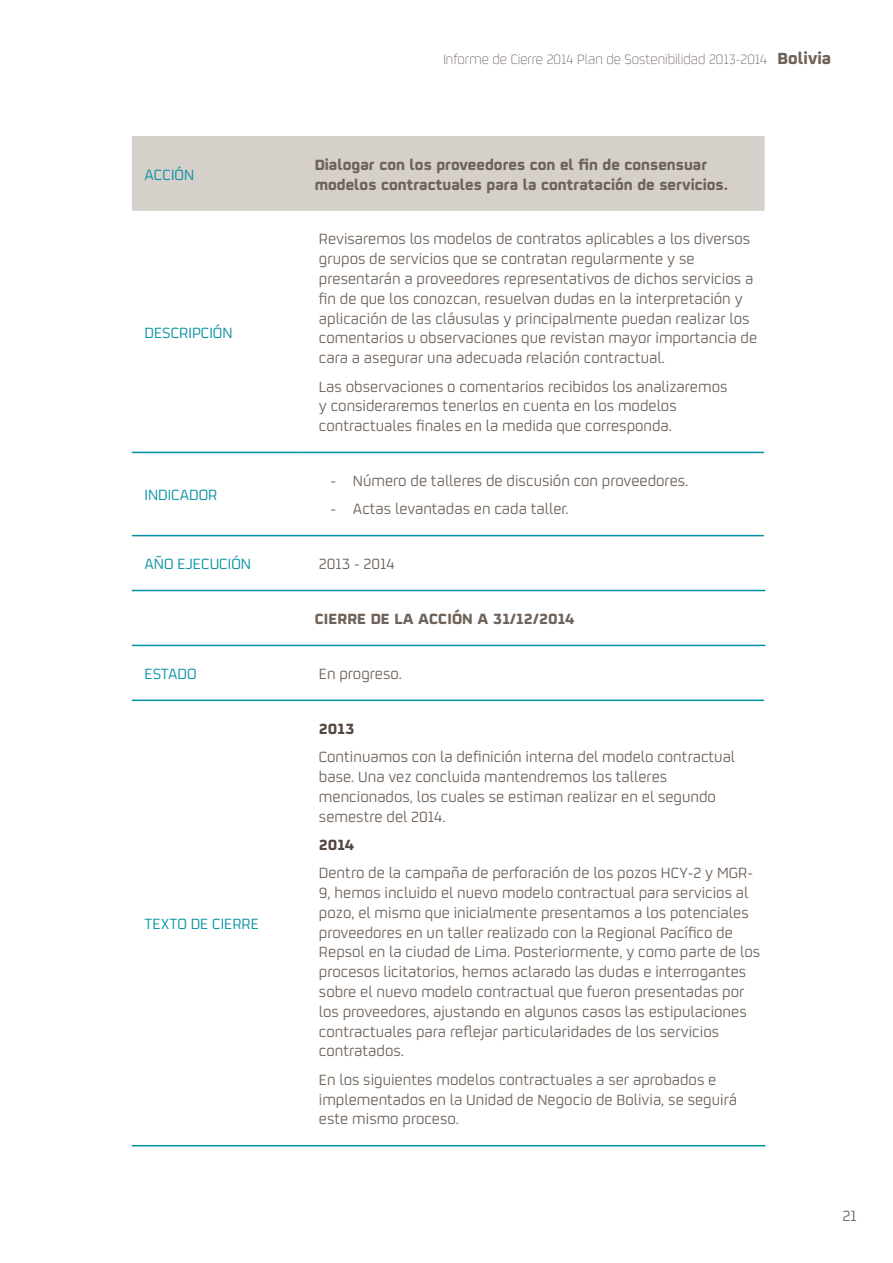
<style>
.page{position:relative;width:893px;height:1263px;background:#fff}
.page>*{position:absolute;margin:0;border:0;box-sizing:border-box;transform-origin:0 0}
.t1{font:16.5px/19.8px "Repsol";color:#6e6259}
.t2{font:700 16.5px/19.8px "Repsol";color:#6e6259}
.t3{font:16.5px "Repsol";color:#0090a1}
.t4{font:700 16.5px "Repsol";color:#554742}
.t5{font:300 15px "Repsol";color:#554742}
.s1{font-weight:700;font-size:18px;color:#6e6259}
</style>
<div class="page">
<div style="left:132px;top:136px;width:633px;height:75px;background:#d5d0ca"></div>
<hr style="left:302px;top:452px;width:462px;height:1px;background:#0090a1">
<hr style="left:302px;top:535px;width:462px;height:1px;background:#0090a1">
<hr style="left:302px;top:645px;width:463px;height:1px;background:#0090a1">
<hr style="left:302px;top:699px;width:462px;height:2px;background:#0090a1">
<hr style="left:132px;top:452px;width:170px;height:1px;background:#0090a1">
<hr style="left:132px;top:535px;width:170px;height:1px;background:#0090a1">
<hr style="left:132px;top:590px;width:170px;height:1px;background:#0090a1">
<hr style="left:302px;top:590px;width:463px;height:1px;background:#0090a1">
<hr style="left:132px;top:645px;width:170px;height:1px;background:#0090a1">
<hr style="left:132px;top:699px;width:170px;height:2px;background:#0090a1">
<hr style="left:132px;top:1145px;width:170px;height:1px;background:#0090a1">
<hr style="left:302px;top:1145px;width:463px;height:1px;background:#0090a1">
<p class="t5" style="left:443px;top:49px;width:389px">Informe de Cierre 2014 Plan de Sostenibilidad 2013-2014 <span class="s1">Bolivia</span></p>
<p class="t3" style="left:145px;top:163px;width:51px">ACCIÓN</p>
<p class="t2" style="left:315px;top:152px;width:415px">Dialogar con los proveedores con el fin de consensuar modelos contractuales para la contratación de servicios.</p>
<p class="t3" style="left:145px;top:321px;width:90px">DESCRIPCIÓN</p>
<p class="t3" style="left:145px;top:484px;width:74px">INDICADOR</p>
<p class="t1" style="left:319px;top:228px;width:440px">Revisaremos los modelos de contratos aplicables a los diversos grupos de servicios que se contratan regularmente y se presentarán a proveedores representativos de dichos servicios a fin de que los conozcan, resuelvan dudas en la interpretación y aplicación de las cláusulas y principalmente puedan realizar los comentarios u observaciones que revistan mayor importancia de cara a asegurar una adecuada relación contractual.</p>
<p class="t1" style="left:319px;top:375px;width:410px">Las observaciones o comentarios recibidos los analizaremos y consideraremos tenerlos en cuenta en los modelos contractuales finales en la medida que corresponda.</p>
<p class="t1" style="left:330px;top:470px;width:360px">- Número de talleres de discusión con proveedores.</p>
<p class="t1" style="left:330px;top:498px;width:240px">- Actas levantadas en cada taller.</p>
<p class="t3" style="left:145px;top:553px;width:108px">AÑO EJECUCIÓN</p>
<p class="t1" style="left:319px;top:553px;width:77px">2013 - 2014</p>
<p class="t2" style="left:315px;top:607px;width:262px">CIERRE DE LA ACCIÓN A 31/12/2014</p>
<p class="t3" style="left:145px;top:662px;width:53px">ESTADO</p>
<p class="t1" style="left:319px;top:663px;width:85px">En progreso.</p>
<p class="t3" style="left:145px;top:913px;width:116px">TEXTO DE CIERRE</p>
<p class="t4" style="left:319px;top:715px;width:37px">2013</p>
<p class="t1" style="left:319px;top:746px;width:418px">Continuamos con la definición interna del modelo contractual base. Una vez concluida mantendremos los talleres mencionados, los cuales se estiman realizar en el segundo semestre del 2014.</p>
<p class="t4" style="left:319px;top:831px;width:37px">2014</p>
<p class="t1" style="left:319px;top:862px;width:443px">Dentro de la campaña de perforación de los pozos HCY-2 y MGR-9, hemos incluido el nuevo modelo contractual para servicios al pozo, el mismo que inicialmente presentamos a los potenciales proveedores en un taller realizado con la Regional Pacífico de Repsol en la ciudad de Lima. Posteriormente, y como parte de los procesos licitatorios, hemos aclarado las dudas e interrogantes sobre el nuevo modelo contractual que fueron presentadas por los proveedores, ajustando en algunos casos las estipulaciones contractuales para reflejar particularidades de los servicios contratados.</p>
<p class="t1" style="left:319px;top:1068px;width:420px">En los siguientes modelos contractuales a ser aprobados e implementados en la Unidad de Negocio de Bolivia, se seguirá este mismo proceso.</p>
<p class="t1" style="left:842px;top:1205px;width:16px">21</p>
</div>
